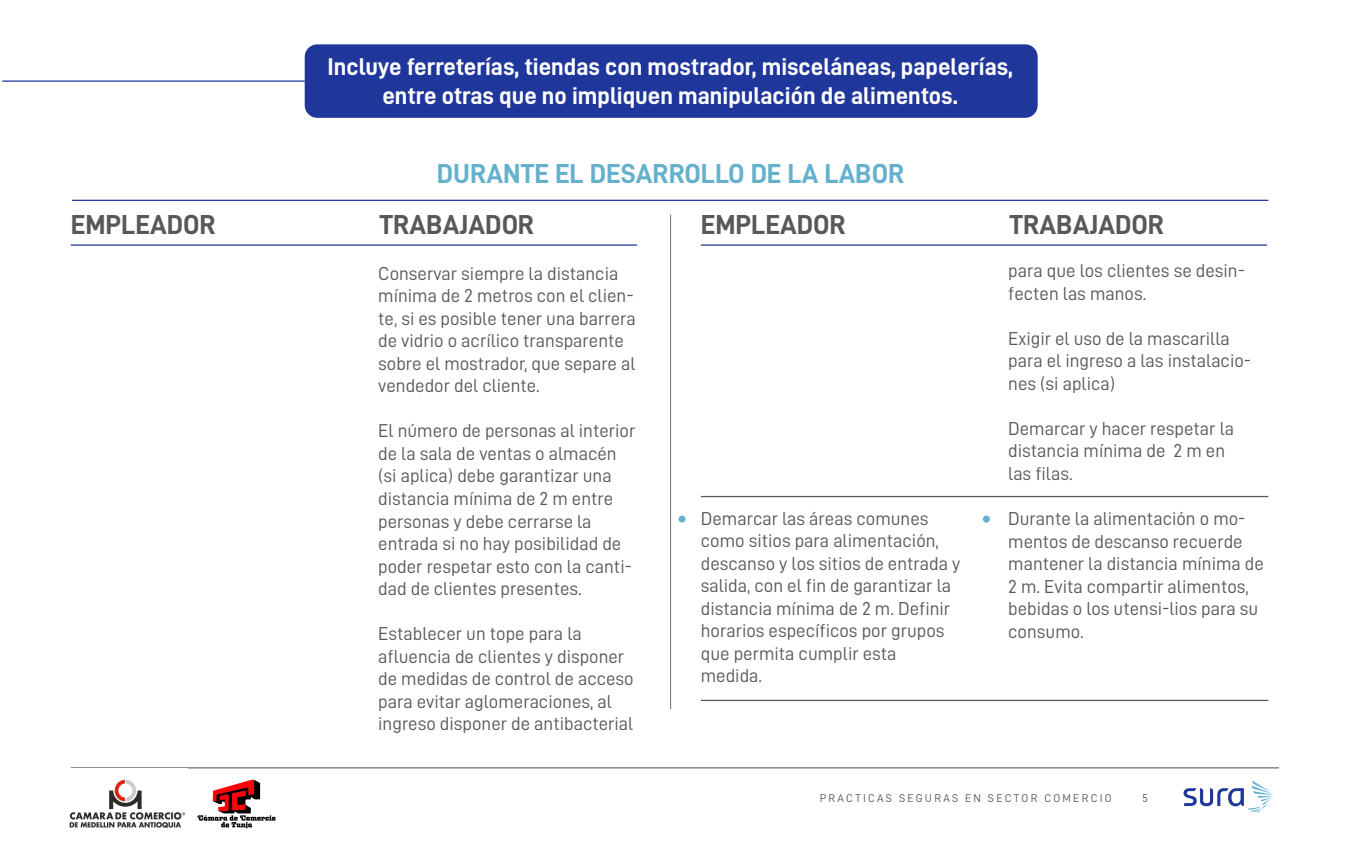
<style>
.page{position:relative;width:1350px;height:848px;background:#fff}
.page>*{position:absolute;margin:0;border:0;box-sizing:border-box;transform-origin:0 0}
.t1{font:27.5px "D DIN Bold";color:#585857}
.t2{font:27.5px "D DIN Bold";color:#65b1cd}
.t3{font:24.25px/29.1px "D DIN Bold";color:#fff;text-align:center}
.t4{font:18.75px/22.5px "D DIN";color:#585857}
.t5{font:11.25px "D DIN";letter-spacing:.2em;color:#585857}
</style>
<div class="page">
<hr style="left:71px;top:244px;width:566px;height:2px;background:#1f369b">
<hr style="left:72px;top:200px;width:1196px;height:1px;background:#1f369b">
<hr style="left:701px;top:244px;width:566px;height:2px;background:#1f369b">
<hr style="left:670px;top:215px;width:1px;height:494px;background:#6f6f6f">
<hr style="left:701px;top:496px;width:567px;height:1px;background:#585857">
<hr style="left:701px;top:699px;width:567px;height:2px;background:#585857">
<div style="left:305px;top:44px;width:733px;height:74px;background:#1f369b;border-radius:12px"></div>
<hr style="left:2px;top:80px;width:303px;height:2px;background:#1f369b">
<svg style="left:1184px;top:780px;width:90px;height:32px"></svg>
<hr style="left:71px;top:767px;width:1208px;height:1px;background:#6f6f6f">
<div style="left:679px;top:515px;width:7px;height:7px;background:#65b1cd;border-radius:50%"></div>
<div style="left:983px;top:515px;width:7px;height:7px;background:#65b1cd;border-radius:50%"></div>
<img style="left:69px;top:779px;width:117px;height:49px">
<img style="left:188px;top:768px;width:97px;height:61px">
<p class="t3" style="left:327px;top:52px;width:687px">Incluye ferreterías, tiendas con mostrador, misceláneas, papelerías, entre otras que no impliquen manipulación de alimentos.</p>
<h1 class="t2" style="left:437px;top:158px;width:469px">DURANTE EL DESARROLLO DE LA LABOR</h1>
<h1 class="t1" style="left:71px;top:209px;width:147px">EMPLEADOR</h1>
<h1 class="t1" style="left:379px;top:209px;width:156px">TRABAJADOR</h1>
<h1 class="t1" style="left:701px;top:209px;width:147px">EMPLEADOR</h1>
<h1 class="t1" style="left:1009px;top:209px;width:156px">TRABAJADOR</h1>
<p class="t4" style="left:378px;top:262px;width:259px">Conservar siempre la distancia mínima de 2 metros con el clien&shy;te, si es posible tener una barrera de vidrio o acrílico transparente sobre el mostrador, que separe al vendedor del cliente.</p>
<p class="t4" style="left:378px;top:419px;width:259px">El número de personas al interior de la sala de ventas o almacén (si aplica) debe garantizar una distancia mínima de 2 m entre personas y debe cerrarse la entrada si no hay posibilidad de poder respetar esto con la canti&shy;dad de clientes presentes.</p>
<p class="t4" style="left:378px;top:622px;width:257px">Establecer un tope para la afluencia de clientes y disponer de medidas de control de acceso para evitar aglomeraciones, al ingreso disponer de antibacterial</p>
<p class="t4" style="left:701px;top:506px;width:261px">Demarcar las áreas comunes como sitios para alimentación, descanso y los sitios de entrada y salida, con el fin de garantizar la distancia mínima de 2 m. Definir horarios específicos por grupos que permita cumplir esta medida.</p>
<p class="t4" style="left:1008px;top:259px;width:238px">para que los clientes se desin&shy;fecten las manos.</p>
<p class="t4" style="left:1008px;top:327px;width:245px">Exigir el uso de la mascarilla para el ingreso a las instalacio&shy;nes (si aplica)</p>
<p class="t4" style="left:1008px;top:417px;width:227px">Demarcar y hacer respetar la distancia mínima de 2 m en las filas.</p>
<p class="t4" style="left:1008px;top:507px;width:257px">Durante la alimentación o mo&shy;mentos de descanso recuerde mantener la distancia mínima de<br>2 m. Evita compartir alimentos, bebidas o los utensi-lios para su consumo.</p>
<p class="t5" style="left:820px;top:792px;width:293px">PRACTICAS SEGURAS EN SECTOR COMERCIO</p>
<p class="t5" style="left:1142px;top:792px;width:7px">5</p>
</div>
